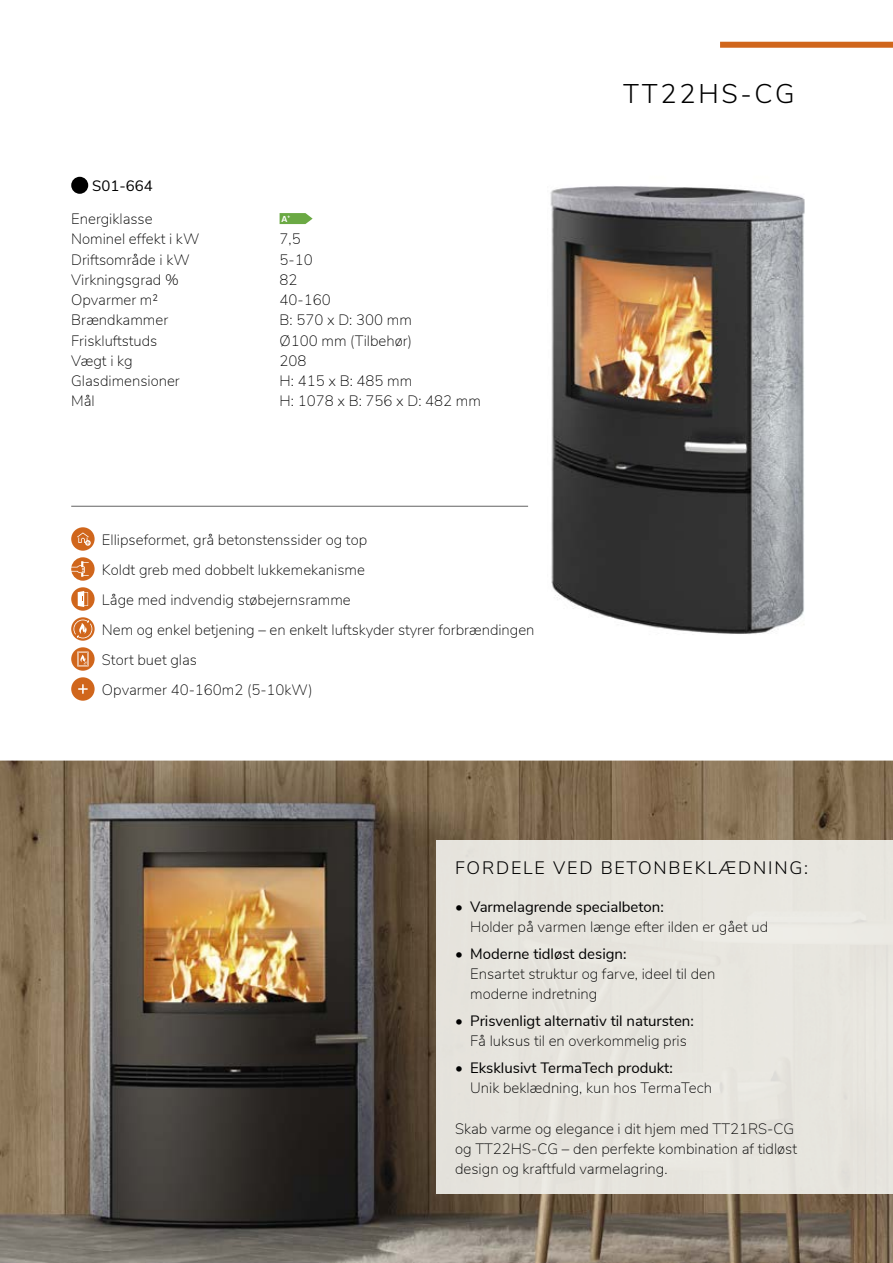
<style>
.page{position:relative;width:893px;height:1263px;background:#fff}
.page>*{position:absolute;margin:0;border:0;box-sizing:border-box;transform-origin:0 0}
.t1{font:300 27px "Nunito Sans";letter-spacing:.1em;color:#000}
.t2{font:300 18px "Nunito Sans";letter-spacing:.1em;color:#000}
.t3{font:200 15px/20.2px "Nunito Sans";color:#000}
.t4{font:15px/20.2px "Nunito Sans";color:#000;text-align:center}
.t5{font:700 8.4px "Univers";color:#fff}
.s1{font-weight:400}
.s2{font-weight:200}
</style>
<div class="page">
<div style="left:720px;top:42px;width:173px;height:6px;background:#d0661c"></div>
<img style="left:550px;top:186px;width:255px;height:448px">
<img style="left:0;top:760px;width:893px;height:503px">
<hr style="left:71px;top:506px;width:457px;height:1px;background:#636363">
<div style="left:436px;top:841px;width:457px;height:353px;background:#e7e5de"></div>
<svg style="left:71px;top:527px;width:24px;height:24px"></svg>
<svg style="left:71px;top:557px;width:24px;height:24px"></svg>
<svg style="left:71px;top:587px;width:24px;height:24px"></svg>
<svg style="left:71px;top:617px;width:24px;height:24px"></svg>
<svg style="left:71px;top:647px;width:24px;height:24px"></svg>
<svg style="left:71px;top:677px;width:24px;height:24px"></svg>
<div style="left:71px;top:177px;width:17px;height:17px;background:#000;border-radius:50%"></div>
<svg style="left:280px;top:213px;width:33px;height:11px"></svg>
<p class="t4" style="left:92px;top:175px;width:62px">S01-664</p>
<p class="t3" style="left:71px;top:208px;width:83px">Energiklasse</p>
<p class="t5" style="left:282px;top:214px;width:10px">A<sup>+</sup></p>
<p class="t3" style="left:71px;top:228px;width:130px">Nominel effekt i kW</p>
<p class="t3" style="left:280px;top:228px;width:23px">7,5</p>
<p class="t3" style="left:71px;top:249px;width:120px">Driftsområde i kW</p>
<p class="t3" style="left:280px;top:249px;width:35px">5-10</p>
<p class="t3" style="left:71px;top:269px;width:109px">Virkningsgrad %</p>
<p class="t3" style="left:280px;top:269px;width:19px">82</p>
<p class="t3" style="left:71px;top:289px;width:88px">Opvarmer m²</p>
<p class="t3" style="left:280px;top:289px;width:53px">40-160</p>
<p class="t3" style="left:71px;top:309px;width:98px">Brændkammer</p>
<p class="t3" style="left:280px;top:309px;width:134px">B: 570 x D: 300 mm</p>
<p class="t3" style="left:71px;top:330px;width:88px">Friskluftstuds</p>
<p class="t3" style="left:280px;top:330px;width:134px">Ø100 mm (Tilbehør)</p>
<p class="t3" style="left:71px;top:350px;width:63px">Vægt i kg</p>
<p class="t3" style="left:280px;top:350px;width:28px">208</p>
<p class="t3" style="left:71px;top:370px;width:110px">Glasdimensioner</p>
<p class="t3" style="left:280px;top:370px;width:134px">H: 415 x B: 485 mm</p>
<p class="t3" style="left:71px;top:390px;width:25px">Mål</p>
<p class="t3" style="left:280px;top:390px;width:203px">H: 1078 x B: 756 x D: 482 mm</p>
<p class="t3" style="left:102px;top:524px;width:434px;line-height:30px">Ellipseformet, grå betonstenssider og top<br>Koldt greb med dobbelt lukkemekanisme<br>Låge med indvendig støbejernsramme<br>Nem og enkel betjening – en enkelt luftskyder styrer forbrændingen Stort buet glas<br>Opvarmer 40-160m2 (5-10kW)</p>
<h1 class="t1" style="left:623px;top:74px;width:173px">TT22HS-CG</h1>
<p class="t2" style="left:455px;top:854px;width:354px">FORDELE VED BETONBEKLÆDNING:</p>
<p class="t3" style="left:470px;top:896px;width:299px;text-indent:-15px">• <span class="s1">Varmelagrende specialbeton:<br></span>Holder på varmen længe efter ilden er gået ud</p>
<p class="t3" style="left:470px;top:943px;width:247px;text-indent:-15px">• <span class="s1">Moderne tidløst design:<br></span>Ensartet struktur og farve, ideel til den moderne indretning</p>
<p class="t4" style="left:455px;top:1010px;width:240px"><span class="s2">•</span> Prisvenligt alternativ til natursten:<br><span class="s2">Få luksus til en overkommelig pris</span></p>
<p class="t3" style="left:470px;top:1057px;width:243px;text-indent:-15px">• <span class="s1">Eksklusivt TermaTech produkt:<br></span>Unik beklædning, kun hos TermaTech</p>
<p class="t3" style="left:455px;top:1118px;width:343px">Skab varme og elegance i dit hjem med TT21RS-CG og TT22HS-CG – den perfekte kombination af tidløst design og kraftfuld varmelagring.</p>
</div>
